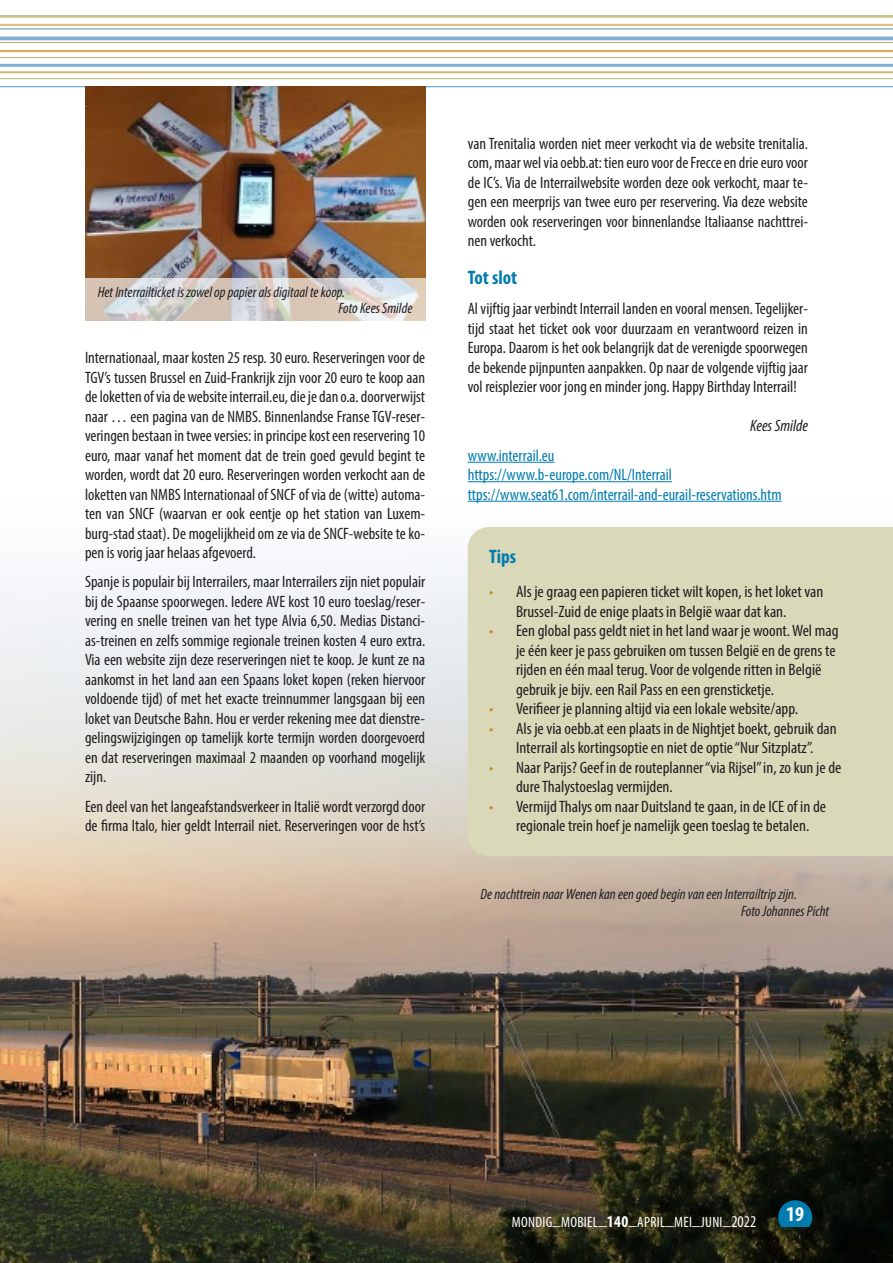
<style>
.page{position:relative;width:893px;height:1263px;background:#fff}
.page>*{position:absolute;margin:0;border:0;box-sizing:border-box;transform-origin:0 0}
.t1{font:700 condensed 21px "Myriad Pro";color:#fff}
.t2{font:700 condensed 19.5px "Myriad Pro";color:#007caf}
.t3{font:condensed 16.5px/19.5px "Myriad Pro";color:#231f20;text-align:justify}
.t4{font:condensed 16.5px/19.5px "Myriad Pro";color:#231f20;scale:1.04 1}
.t5{font:condensed 16.5px/19.5px "Myriad Pro";color:#007caf}
.t6{font:italic condensed 16.5px "Myriad Pro";color:#231f20}
.t7{font:italic condensed 15px/16.5px "Myriad Pro";color:#231f20}
.t8{font:condensed 15px "Myriad Pro";letter-spacing:.02em;color:#fff}
.s1{color:#cf8b2b}
.s2{font-size:16.5px}
.s3{font-weight:700;font-size:16.5px}
.s4{font-style:inherit}
</style>
<div class="page">
<hr style="left:0;top:15px;width:893px;height:3px;background:#c3c490">
<hr style="left:0;top:24px;width:893px;height:2px;background:#e4bd89">
<hr style="left:0;top:29px;width:893px;height:1px;background:#4c97c2">
<hr style="left:0;top:86px;width:893px;height:1px;background:#4c97c2">
<hr style="left:0;top:57px;width:893px;height:1px;background:#aeb26c">
<hr style="left:0;top:42px;width:893px;height:1px;background:#aeb26c">
<hr style="left:0;top:78px;width:893px;height:1px;background:#aeb26c">
<hr style="left:0;top:50px;width:893px;height:2px;background:#dba862">
<hr style="left:0;top:71px;width:893px;height:2px;background:#dba862">
<hr style="left:0;top:37px;width:893px;height:3px;background:#7faed0">
<hr style="left:0;top:64px;width:893px;height:3px;background:#7faed0">
<img style="left:0;top:500px;width:893px;height:763px">
<svg style="left:778px;top:1200px;width:34px;height:27px"></svg>
<hr style="left:468px;top:462px;width:86px;height:1px;background:#007caf">
<hr style="left:468px;top:481px;width:204px;height:1px;background:#007caf">
<hr style="left:468px;top:501px;width:314px;height:1px;background:#007caf">
<img style="left:85px;top:87px;width:340px;height:191px">
<svg style="left:85px;top:278px;width:340px;height:43px;background:#d8d1cc"></svg>
<div style="left:468px;top:527px;width:425px;height:329px;background:#d9d8b8"></div>
<p class="t7" style="left:338px;top:283px;width:76px;text-indent:-241px">Het Interrailticket is zowel op papier als digitaal te koop.<br>Foto Kees Smilde</p>
<p class="t3" style="left:85px;top:348px;width:342px">Internationaal, maar kosten 25 resp. 30 euro. Reserveringen voor de TGV’s tussen Brussel en Zuid-Frankrijk zijn voor 20 euro te koop aan de loketten of via de website interrail.eu, die je dan o.a. doorverwijst naar … een pagina van de NMBS. Binnenlandse Franse TGV-reser&shy;veringen bestaan in twee versies: in principe kost een reservering 10 euro, maar vanaf het moment dat de trein goed gevuld begint te worden, wordt dat 20 euro. Reserveringen worden verkocht aan de loketten van NMBS Internationaal of SNCF of via de (witte) automa&shy;ten van SNCF (waarvan er ook eentje op het station van Luxem&shy;burg-stad staat). De mogelijkheid om ze via de SNCF-website te ko&shy;pen is vorig jaar helaas afgevoerd.</p>
<p class="t3" style="left:85px;top:572px;width:342px">Spanje is populair bij Interrailers, maar Interrailers zijn niet populair bij de Spaanse spoorwegen. Iedere AVE kost 10 euro toeslag/reser&shy;vering en snelle treinen van het type Alvia 6,50. Medias Distanci&shy;as-treinen en zelfs sommige regionale treinen kosten 4 euro extra.<br>Via een website zijn deze reserveringen niet te koop. Je kunt ze na aankomst in het land aan een Spaans loket kopen (reken hiervoor voldoende tijd) of met het exacte treinnummer langsgaan bij een loket van Deutsche Bahn. Hou er verder rekening mee dat dienstre&shy;gelingswijzigingen op tamelijk korte termijn worden doorgevoerd en dat reserveringen maximaal 2 maanden op voorhand mogelijk zijn.</p>
<p class="t3" style="left:85px;top:796px;width:342px">Een deel van het langeafstandsverkeer in Italië wordt verzorgd door de firma Italo, hier geldt Interrail niet. Reserveringen voor de hst’s</p>
<p class="t3" style="left:468px;top:133px;width:342px">van Trenitalia worden niet meer verkocht via de website trenitalia. com, maar wel via oebb.at: tien euro voor de Frecce en drie euro voor de IC’s. Via de Interrailwebsite worden deze ook verkocht, maar te&shy;gen een meerprijs van twee euro per reservering. Via deze website worden ook reserveringen voor binnenlandse Italiaanse nachttrei&shy;nen verkocht.</p>
<p class="t2" style="left:468px;top:265px;width:51px">Tot slot</p>
<p class="t3" style="left:468px;top:299px;width:342px">Al vijftig jaar verbindt Interrail landen en vooral mensen. Tegelijker&shy;tijd staat het ticket ook voor duurzaam en verantwoord reizen in Europa. Daarom is het ook belangrijk dat de verenigde spoorwegen de bekende pijnpunten aanpakken. Op naar de volgende vijftig jaar vol reisplezier voor jong en minder jong. Happy Birthday Interrail!</p>
<p class="t6" style="left:750px;top:416px;width:59px">Kees Smilde</p>
<p class="t5" style="left:468px;top:445px;width:315px">www.interrail.eu<br>https://www.b-europe.com/NL/Interrail ttps://www.seat61.com/interrail-and-eurail-reservations.htm</p>
<p class="t2" style="left:489px;top:544px;width:29px">Tips</p>
<p class="t4" style="left:489px;top:582px;width:323px;text-align:center"><span class="s1">•</span> Als je graag een papieren ticket wilt kopen, is het loket van<br>Brussel-Zuid de enige plaats in België waar dat kan.</p>
<p class="t4" style="left:516px;top:621px;width:312px;text-indent:-27px"><span class="s1">•</span> Een global pass geldt niet in het land waar je woont. Wel mag je één keer je pass gebruiken om tussen België en de grens te rijden en één maal terug. Voor de volgende ritten in België gebruik je bijv. een Rail Pass en een grensticketje.</p>
<p class="t4" style="left:489px;top:699px;width:299px"><span class="s1">•</span> Verifieer je planning altijd via een lokale website/app.</p>
<p class="t4" style="left:489px;top:718px;width:336px;text-align:center"><span class="s1">•</span> Als je via oebb.at een plaats in de Nightjet boekt, gebruik dan<br>Interrail als kortingsoptie en niet de optie “Nur Sitzplatz”.</p>
<p class="t4" style="left:516px;top:757px;width:314px;text-indent:-27px"><span class="s1">•</span> Naar Parijs? Geef in de routeplanner “via Rijsel” in, zo kun je de dure Thalystoeslag vermijden.</p>
<p class="t4" style="left:516px;top:796px;width:300px;text-indent:-27px"><span class="s1">•</span> Vermijd Thalys om naar Duitsland te gaan, in de ICE of in de regionale trein hoef je namelijk geen toeslag te betalen.</p>
<p class="t7" style="left:741px;top:886px;width:90px;text-indent:-261px">De nachttrein naar Wenen kan een goed begin van een Interrailtrip zijn.<br>Foto Johannes Picht</p>
<p class="t8" style="left:512px;top:1213px;width:246px">MONDIG<span class="s2">_</span>MOBIEL<span class="s2">_</span><span class="s3">140</span><span class="s2">_</span><span class="s4">APRIL</span><span class="s2">_</span><span class="s4">MEI</span><span class="s2">_</span><span class="s4">JUNI</span><span class="s2">_2022</span></p>
<p class="t1" style="left:786px;top:1201px;width:19px">19</p>
</div>
